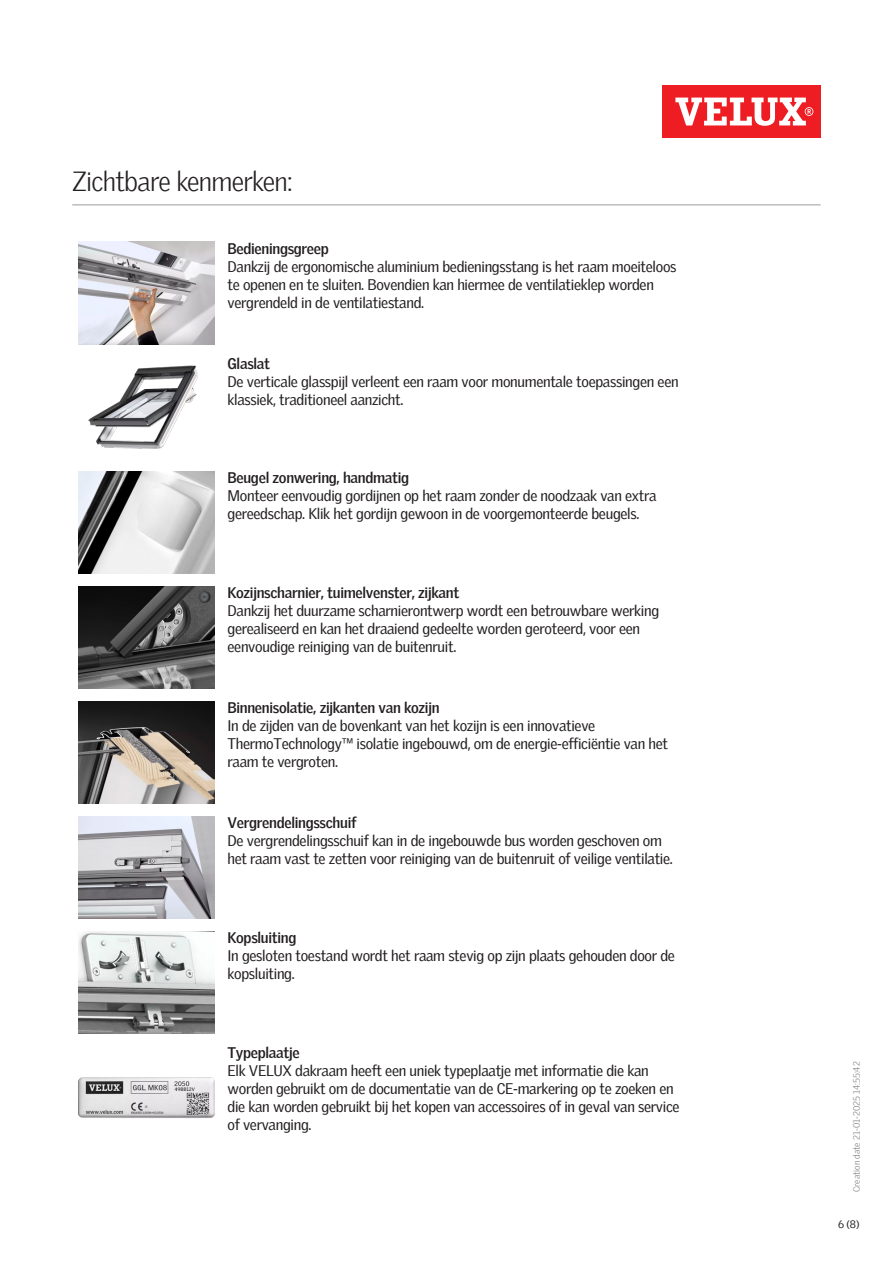
<style>
.page{position:relative;width:893px;height:1263px;background:#fff}
.page>*{position:absolute;margin:0;border:0;box-sizing:border-box;transform-origin:0 0}
.Headline_With_Line_B{font:300 27px "Velux Gothic";letter-spacing:-.025em;color:#231f20}
.Body_Heading{font:15px/18px "Velux Gothic";letter-spacing:-.02em;color:#231f20}
.t1{font:10.5px "Velux Gothic";color:#231f20}
.t2{font:300 9px "Velux Gothic";color:#7c7e81}
.s1{font-weight:700}
</style>
<div class="page">
<div style="left:662px;top:85px;width:159px;height:53px;background:#ee1d23"></div>
<svg style="left:675px;top:98px;width:138px;height:28px"></svg>
<hr style="left:72px;top:204px;width:749px;height:2px;background:#bcbdbb">
<img style="left:79px;top:242px;width:136px;height:102px">
<img style="left:88px;top:365px;width:110px;height:84px">
<img style="left:79px;top:472px;width:136px;height:102px">
<img style="left:79px;top:587px;width:136px;height:102px">
<img style="left:79px;top:701px;width:136px;height:102px">
<img style="left:79px;top:816px;width:136px;height:102px">
<img style="left:79px;top:931px;width:136px;height:102px">
<img style="left:79px;top:1077px;width:136px;height:41px">
<p class="Headline_With_Line_B" style="left:72px;top:161px;width:222px">Zichtbare kenmerken:</p>
<p class="Body_Heading" style="left:227px;top:238px;width:451px"><span class="s1">Bedieningsgreep<br></span>Dankzij de ergonomische aluminium bedieningsstang is het raam moeiteloos te openen en te sluiten. Bovendien kan hiermee de ventilatieklep worden vergrendeld in de ventilatiestand.</p>
<p class="Body_Heading" style="left:227px;top:353px;width:453px"><span class="s1">Glaslat<br></span>De verticale glasspijl verleent een raam voor monumentale toepassingen een klassiek, traditioneel aanzicht.</p>
<p class="Body_Heading" style="left:227px;top:468px;width:430px"><span class="s1">Beugel zonwering, handmatig<br></span>Monteer eenvoudig gordijnen op het raam zonder de noodzaak van extra gereedschap. Klik het gordijn gewoon in de voorgemonteerde beugels.</p>
<p class="Body_Heading" style="left:227px;top:583px;width:433px"><span class="s1">Kozijnscharnier, tuimelvenster, zijkant<br></span>Dankzij het duurzame scharnierontwerp wordt een betrouwbare werking gerealiseerd en kan het draaiend gedeelte worden geroteerd, voor een eenvoudige reiniging van de buitenruit.</p>
<p class="Body_Heading" style="left:227px;top:697px;width:442px"><span class="s1">Binnenisolatie, zijkanten van kozijn<br></span>In de zijden van de bovenkant van het kozijn is een innovatieve ThermoTechnology™ isolatie ingebouwd, om de energie-efficiëntie van het raam te vergroten.</p>
<p class="Body_Heading" style="left:227px;top:812px;width:447px"><span class="s1">Vergrendelingsschuif<br></span>De vergrendelingsschuif kan in de ingebouwde bus worden geschoven om het raam vast te zetten voor reiniging van de buitenruit of veilige ventilatie.</p>
<p class="Body_Heading" style="left:227px;top:927px;width:449px"><span class="s1">Kopsluiting<br></span>In gesloten toestand wordt het raam stevig op zijn plaats gehouden door de kopsluiting.</p>
<p class="Body_Heading" style="left:227px;top:1042px;width:454px"><span class="s1">Typeplaatje<br></span>Elk VELUX dakraam heeft een uniek typeplaatje met informatie die kan worden gebruikt om de documentatie van de CE-markering op te zoeken en die kan worden gebruikt bij het kopen van accessoires of in geval van service of vervanging.</p>
<p class="t2" style="left:850px;top:1192px;width:132px;rotate:-90deg">Creation date 21-01-2025 14:55:42</p>
<p class="t1" style="left:838px;top:1216px;width:23px">6 (8)</p>
</div>
